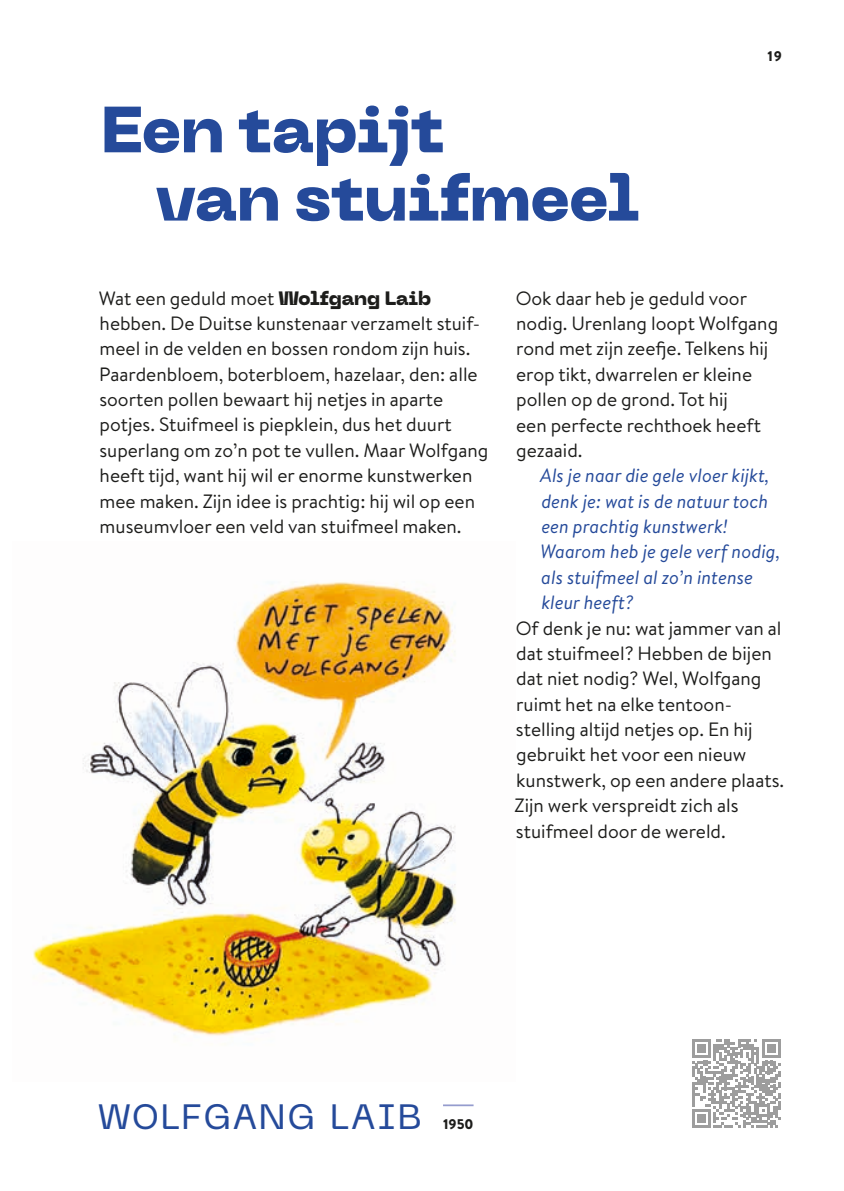
<style>
.page{position:relative;width:844px;height:1191px;background:#fff}
.page>*{position:absolute;margin:0;border:0;box-sizing:border-box;transform-origin:0 0}
.t1{font:800 64.75px/68.2px "PP Neue Machina Inktrap";color:#254a9a}
.t2{font:35px "PP Neue Machina";letter-spacing:.05em;color:#254a9a}
.t3{font:19.25px/25.4px "Brandon Text";color:#1d1d1b}
.t4{font:italic 19.25px/25.4px "Brandon Text";color:#254a9a}
.t5{font:900 14px "Brandon Text";color:#1d1d1b}
.s1{font-family:"PP Neue Machina Inktrap";font-weight:800}
</style>
<div class="page">
<img style="left:33px;top:581px;width:424px;height:457px">
<svg style="left:692px;top:1039px;width:88px;height:89px"></svg>
<hr style="left:443px;top:1104px;width:30px;height:2px;background:#959cce">
<h1 class="t1" style="left:156px;top:98px;width:485px;text-indent:-55px">Een tapijt<br>van stuifmeel</h1>
<p class="t5" style="left:767px;top:46px;width:16px">19</p>
<p class="t3" style="left:99px;top:284px;width:391px">Wat een geduld moet <span class="s1">Wolfgang Laib </span>hebben. De Duitse kunstenaar verzamelt stuif&shy;meel in de velden en bossen rondom zijn huis.<br>Paardenbloem, boterbloem, hazelaar, den: alle soorten pollen bewaart hij netjes in aparte potjes. Stuifmeel is piepklein, dus het duurt superlang om zo’n pot te vullen. Maar Wolfgang heeft tijd, want hij wil er enorme kunstwerken mee maken. Zijn idee is prachtig: hij wil op een museumvloer een veld van stuifmeel maken.</p>
<p class="t3" style="left:515px;top:284px;width:264px">Ook daar heb je geduld voor nodig. Urenlang loopt Wolfgang rond met zijn zeefje. Telkens hij erop tikt, dwarrelen er kleine pollen op de grond. Tot hij<br>een perfecte rechthoek heeft gezaaid.</p>
<p class="t4" style="left:540px;top:462px;width:242px">Als je naar die gele vloer kijkt, denk je: wat is de natuur toch een prachtig kunstwerk!<br>Waarom heb je gele verf nodig, als stuifmeel al zo’n intense kleur heeft?</p>
<p class="t3" style="left:514px;top:614px;width:271px">Of denk je nu: wat jammer van al dat stuifmeel? Hebben de bijen dat niet nodig? Wel, Wolfgang ruimt het na elke tentoon&shy;stelling altijd netjes op. En hij gebruikt het voor een nieuw kunstwerk, op een andere plaats.<br>Zijn werk verspreidt zich als stuifmeel door de wereld.</p>
<h2 class="t2" style="left:98px;top:1094px;width:313px">WOLFGANG LAIB</h2>
<p class="t5" style="left:443px;top:1114px;width:32px">1950</p>
</div>
